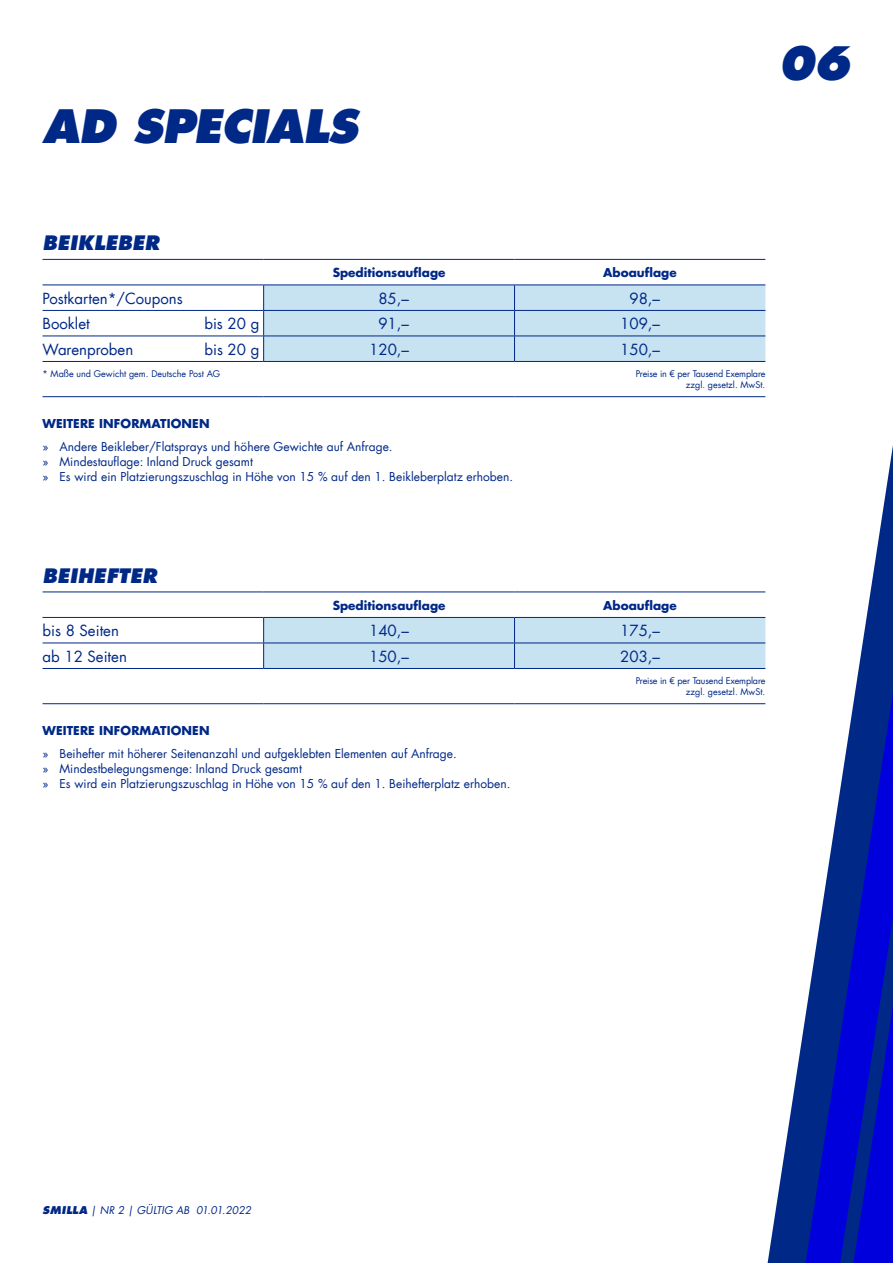
<style>
.page{position:relative;width:893px;height:1263px;background:#fff}
.page>*{position:absolute;margin:0;border:0;box-sizing:border-box;transform-origin:0 0}
.t1{font:italic 800 45px "Futura Com";letter-spacing:-.02em;color:#002887}
.t2{font:italic 800 19.5px "Futura Com";letter-spacing:.01em;color:#002887}
.t3{font:15px "Futura Com";color:#002887}
.t4{font:12px/15px "Futura Com";color:#002887}
.t5{font:700 12px "Futura Com";color:#002887}
.t6{font:italic 10.5px "Futura Com";letter-spacing:.005em;color:#002887}
.t7{font:9px/10.8px "Futura Com";letter-spacing:-.005em;color:#002887;text-align:right}
.s1{font-weight:800}
</style>
<div class="page">
<svg style="left:768px;top:445px;width:125px;height:818px"></svg>
<svg style="left:806px;top:692px;width:87px;height:571px"></svg>
<hr style="left:43px;top:259px;width:221px;height:1px;background:#002887">
<hr style="left:264px;top:259px;width:250px;height:1px;background:#002887">
<hr style="left:514px;top:259px;width:251px;height:1px;background:#002887">
<hr style="left:43px;top:285px;width:221px;height:1px;background:#002887">
<hr style="left:43px;top:310px;width:221px;height:1px;background:#002887">
<hr style="left:43px;top:336px;width:221px;height:1px;background:#002887">
<hr style="left:43px;top:361px;width:221px;height:1px;background:#002887">
<hr style="left:264px;top:361px;width:250px;height:1px;background:#002887">
<hr style="left:514px;top:361px;width:251px;height:1px;background:#002887">
<svg style="left:263px;top:285px;width:502px;height:76px;background:#bfdbed"></svg>
<hr style="left:43px;top:396px;width:221px;height:1px;background:#002887">
<hr style="left:264px;top:396px;width:250px;height:1px;background:#002887">
<hr style="left:514px;top:396px;width:251px;height:1px;background:#002887">
<hr style="left:43px;top:592px;width:221px;height:1px;background:#002887">
<hr style="left:264px;top:592px;width:250px;height:1px;background:#002887">
<hr style="left:514px;top:592px;width:251px;height:1px;background:#002887">
<hr style="left:43px;top:617px;width:221px;height:1px;background:#002887">
<hr style="left:43px;top:643px;width:221px;height:1px;background:#002887">
<hr style="left:43px;top:668px;width:221px;height:1px;background:#002887">
<hr style="left:264px;top:668px;width:250px;height:1px;background:#002887">
<hr style="left:514px;top:668px;width:251px;height:1px;background:#002887">
<div style="left:263px;top:617px;width:502px;height:51px;background:#c7e2f1"></div>
<hr style="left:43px;top:703px;width:221px;height:1px;background:#002887">
<hr style="left:264px;top:703px;width:250px;height:1px;background:#002887">
<hr style="left:514px;top:703px;width:251px;height:1px;background:#002887">
<h1 class="t1" style="left:43px;top:96px;width:317px">AD SPECIALS</h1>
<h1 class="t1" style="left:778px;top:32px;width:74px">06</h1>
<h2 class="t2" style="left:43px;top:229px;width:118px">BEIKLEBER</h2>
<p class="t5" style="left:333px;top:263px;width:114px">Speditions-auflage</p>
<p class="t5" style="left:603px;top:263px;width:75px">Aboauflage</p>
<p class="t3" style="left:43px;top:288px;width:142px">Postkarten*/Coupons</p>
<p class="t3" style="left:378px;top:288px;width:32px">85,–</p>
<p class="t3" style="left:629px;top:288px;width:32px">98,–</p>
<p class="t3" style="left:43px;top:314px;width:49px">Booklet</p>
<p class="t3" style="left:204px;top:314px;width:56px">bis 20 g</p>
<p class="t3" style="left:378px;top:314px;width:32px">91,–</p>
<p class="t3" style="left:620px;top:314px;width:41px">109,–</p>
<p class="t3" style="left:43px;top:339px;width:92px">Warenproben</p>
<p class="t3" style="left:204px;top:339px;width:56px">bis 20 g</p>
<p class="t3" style="left:369px;top:339px;width:41px">120,–</p>
<p class="t3" style="left:620px;top:339px;width:41px">150,–</p>
<p class="t7" style="left:43px;top:369px;width:179px">* Maße und Gewicht gem. Deutsche Post AG</p>
<p class="t7" style="left:636px;top:369px;width:131px">Preise in € per Tausend Exemplare zzgl. gesetzl. MwSt.</p>
<p class="t5" style="left:43px;top:414px;width:169px">WEITERE INFORMATIONEN</p>
<p class="t4" style="left:43px;top:439px;width:472px">» Andere Beikleber/Flatsprays und höhere Gewichte auf Anfrage.<br>» Mindestauflage: Inland Druck gesamt<br>» Es wird ein Platzierungszuschlag in Höhe von 15 % auf den 1. Beikleberplatz erhoben.</p>
<h2 class="t2" style="left:43px;top:562px;width:116px">BEIHEFTER</h2>
<p class="t5" style="left:333px;top:596px;width:114px">Speditions-auflage</p>
<p class="t5" style="left:603px;top:596px;width:75px">Aboauflage</p>
<p class="t3" style="left:43px;top:621px;width:78px">bis 8 Seiten</p>
<p class="t3" style="left:369px;top:621px;width:41px">140,–</p>
<p class="t3" style="left:620px;top:621px;width:41px">175,–</p>
<p class="t3" style="left:43px;top:646px;width:86px">ab 12 Seiten</p>
<p class="t3" style="left:369px;top:646px;width:41px">150,–</p>
<p class="t3" style="left:620px;top:646px;width:41px">203,–</p>
<p class="t7" style="left:636px;top:676px;width:131px">Preise in € per Tausend Exemplare zzgl. gesetzl. MwSt.</p>
<p class="t5" style="left:43px;top:721px;width:169px">WEITERE INFORMATIONEN</p>
<p class="t4" style="left:43px;top:746px;width:469px">» Beihefter mit höherer Seitenanzahl und aufgeklebten Elementen auf Anfrage.<br>» Mindestbelegungsmenge: Inland Druck gesamt<br>» Es wird ein Platzierungszuschlag in Höhe von 15 % auf den 1. Beihefterplatz erhoben.</p>
<p class="t6" style="left:43px;top:1203px;width:210px"><span class="s1">SMILLA</span> | NR 2 | GÜLTIG AB 01.01.2022</p>
</div>
